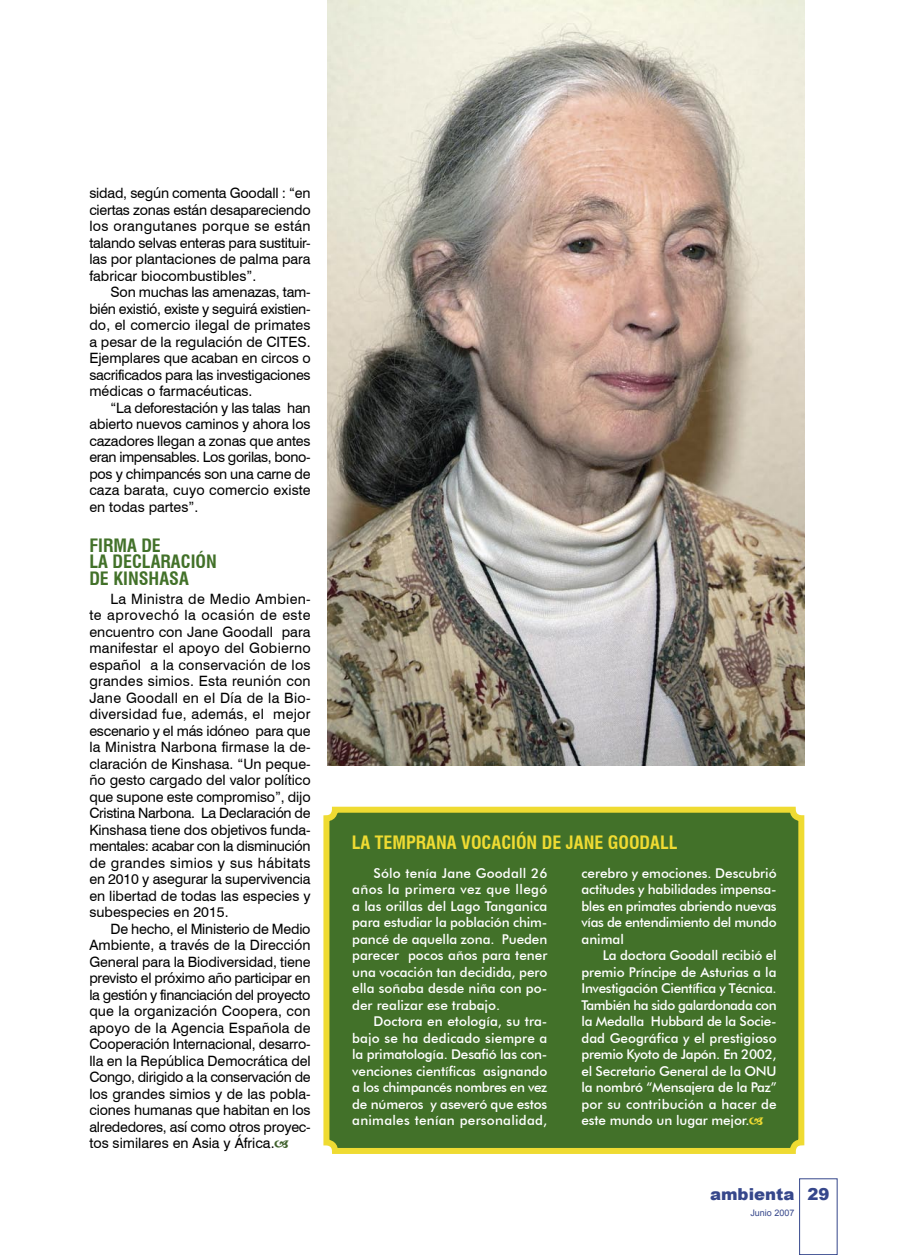
<style>
.page{position:relative;width:915px;height:1255px;background:#fff}
.page>*{position:absolute;margin:0;border:0;box-sizing:border-box;transform-origin:0 0}
.Ladillo{font:700 condensed 18px "Swiss 721 BT";color:#efdb32}
.Ladillo-2{font:700 condensed 18px/16.5px "Swiss 721 BT";color:#427129}
.t1{font:900 16.5px "Arial";color:#36478b}
.Texto_general{font:14.25px/16.5px "Swiss 721 BT";color:#000;text-align:justify}
.Texto_general-2{font:500 13.5px/16.5px "Futura BT";color:#fff;text-align:justify}
.t2{font:9px "Arial";color:#36478b}
</style>
<div class="page">
<div style="left:799px;top:1178px;width:38px;height:76px;border:1px solid #36478b"></div>
<div style="left:323px;top:806px;width:482px;height:348px;background:#427129"></div>
<img style="left:327px;top:0;width:477px;height:765px">
<svg style="left:749px;top:1117px;width:14px;height:8px"></svg>
<p class="Texto_general" style="left:89px;top:184px;width:223px">sidad, según comenta Goodall : “en ciertas zonas están desapareciendo los orangutanes porque se están talando selvas enteras para sustituir&shy;las por plantaciones de palma para fabricar biocombustibles”.</p>
<p class="Texto_general" style="left:89px;top:283px;width:223px;text-indent:21px">Son muchas las amenazas, tam&shy;bién existió, existe y seguirá existien&shy;do, el comercio ilegal de primates a pesar de la regulación de CITES.<br>Ejemplares que acaban en circos o sacrificados para las investigaciones médicas o farmacéuticas.</p>
<p class="Texto_general" style="left:89px;top:399px;width:223px;text-indent:21px">“La deforestación y las talas han abierto nuevos caminos y ahora los cazadores llegan a zonas que antes eran impensables. Los gorilas, bono&shy;pos y chimpancés son una carne de caza barata, cuyo comercio existe en todas partes”.</p>
<p class="Ladillo-2" style="left:89px;top:537px;width:129px">FIRMA DE<br>LA DECLARACIÓN<br>DE KINSHASA</p>
<p class="Texto_general" style="left:89px;top:590px;width:223px;text-indent:21px">La Ministra de Medio Ambien&shy;te aprovechó la ocasión de este encuentro con Jane Goodall para manifestar el apoyo del Gobierno español a la conservación de los grandes simios. Esta reunión con Jane Goodall en el Día de la Bio&shy;diversidad fue, además, el mejor escenario y el más idóneo para que la Ministra Narbona firmase la de&shy;claración de Kinshasa. “Un peque&shy;ño gesto cargado del valor político que supone este compromiso”, dijo Cristina Narbona. La Declaración de Kinshasa tiene dos objetivos funda&shy;mentales: acabar con la disminución de grandes simios y sus hábitats en 2010 y asegurar la supervivencia en libertad de todas las especies y subespecies en 2015.</p>
<p class="Texto_general" style="left:89px;top:920px;width:223px;text-indent:21px">De hecho, el Ministerio de Medio Ambiente, a través de la Dirección General para la Biodiversidad, tiene previsto el próximo año participar en la gestión y financiación del proyecto que la organización Coopera, con apoyo de la Agencia Española de Cooperación Internacional, desarro&shy;lla en la República Democrática del Congo, dirigido a la conservación de los grandes simios y de las pobla&shy;ciones humanas que habitan en los alrededores, así como otros proyec&shy;tos similares en Asia y África.</p>
<p class="Ladillo" style="left:351px;top:831px;width:327px">LA TEMPRANA VOCACIÓN DE JANE GOODALL</p>
<p class="Texto_general-2" style="left:352px;top:864px;width:197px;text-indent:21px">Sólo tenía Jane Goodall 26 años la primera vez que llegó a las orillas del Lago Tanganica para estudiar la población chim&shy;pancé de aquella zona. Pueden parecer pocos años para tener una vocación tan decidida, pero ella soñaba desde niña con po&shy;der realizar ese trabajo.</p>
<p class="Texto_general-2" style="left:352px;top:1012px;width:197px;text-indent:21px">Doctora en etología, su tra&shy;bajo se ha dedicado siempre a la primatología. Desafió las con&shy;venciones científicas asignando a los chimpancés nombres en vez de números y aseveró que estos animales tenían personalidad,</p>
<p class="Texto_general-2" style="left:581px;top:864px;width:197px">cerebro y emociones. Descubrió actitudes y habilidades impensa&shy;bles en primates abriendo nuevas vías de entendimiento del mundo animal</p>
<p class="Texto_general-2" style="left:581px;top:946px;width:197px;text-indent:21px">La doctora Goodall recibió el premio Príncipe de Asturias a la Investigación Científica y Técnica.<br>También ha sido galardonada con la Medalla Hubbard de la Socie&shy;dad Geográfica y el prestigioso premio Kyoto de Japón. En 2002, el Secretario General de la ONU la nombró “Mensajera de la Paz” por su contribución a hacer de este mundo un lugar mejor.</p>
<p class="t1" style="left:709px;top:1181px;width:86px">ambienta</p>
<p class="t2" style="left:750px;top:1207px;width:46px">Junio 2007</p>
<p class="t1" style="left:807px;top:1181px;width:24px">29</p>
</div>
